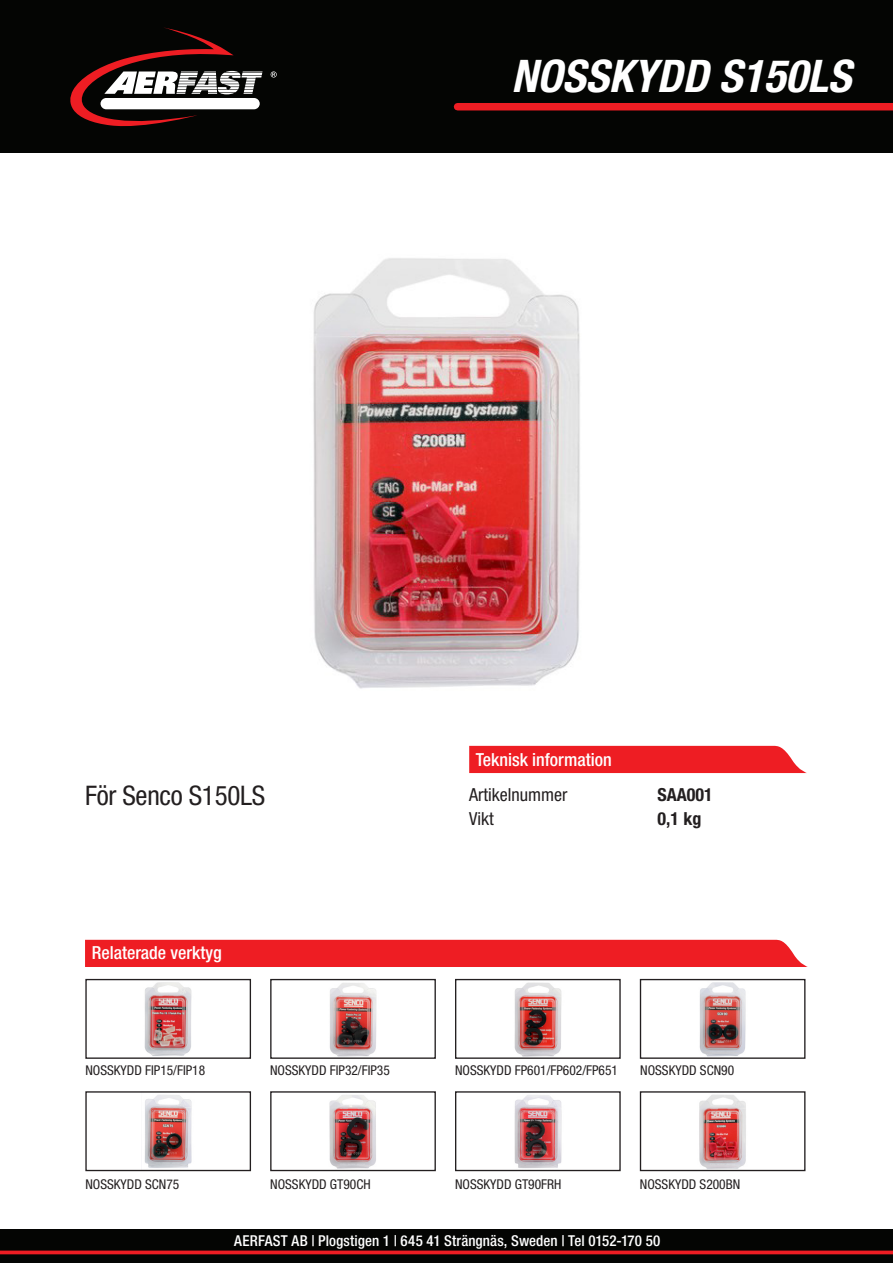
<style>
.page{position:relative;width:893px;height:1263px;background:#fff}
.page>*{position:absolute;margin:0;border:0;box-sizing:border-box;transform-origin:0 0}
.t1{font:italic 700 condensed 45px "Helvetica Neue";color:#fff}
.t2{font:condensed 27px "Helvetica Neue";letter-spacing:-.01em;color:#231f20}
.TechInfoHeader{font:500 condensed 18px "Helvetica Neue";color:#fff}
.t3{font:condensed 18px "Helvetica Neue";color:#231f20}
.t4{font:700 condensed 18px "Helvetica Neue";color:#231f20}
.t5{font:500 condensed 15px "Helvetica Neue";letter-spacing:.005em;color:#fff}
.t6{font:condensed 13.5px "Helvetica Neue";color:#231f20}
</style>
<div class="page">
<div style="left:0;top:1229px;width:893px;height:34px;background:#040503"></div>
<div style="left:0;top:0;width:893px;height:153px;background:#040503"></div>
<svg style="left:70px;top:27px;width:193px;height:100px"></svg>
<div style="left:101px;top:98px;width:159px;height:11px;background:#fff;border-radius:6px"></div>
<svg style="left:271px;top:71px;width:6px;height:7px"></svg>
<div style="left:458px;top:103px;width:435px;height:7px;background:#ee1d23"></div>
<svg style="left:0;top:1250px;width:893px;height:4px;background:#cb191e"></svg>
<img style="left:313px;top:258px;width:267px;height:431px">
<div style="left:469px;top:746px;width:338px;height:27px;background:#ee1d23"></div>
<div style="left:85px;top:940px;width:723px;height:27px;background:#ee1d23"></div>
<img style="left:144px;top:982px;width:48px;height:74px">
<div style="left:85px;top:979px;width:166px;height:80px;border:1px solid #231f20"></div>
<img style="left:514px;top:982px;width:48px;height:75px">
<div style="left:455px;top:979px;width:166px;height:80px;border:1px solid #231f20"></div>
<img style="left:144px;top:1095px;width:48px;height:73px">
<div style="left:85px;top:1091px;width:166px;height:80px;border:1px solid #231f20"></div>
<img style="left:329px;top:1095px;width:47px;height:74px">
<div style="left:270px;top:1091px;width:166px;height:80px;border:1px solid #231f20"></div>
<img style="left:514px;top:1095px;width:48px;height:73px">
<div style="left:455px;top:1091px;width:166px;height:80px;border:1px solid #231f20"></div>
<img style="left:699px;top:1094px;width:47px;height:75px">
<div style="left:640px;top:1091px;width:165px;height:80px;border:1px solid #231f20"></div>
<img style="left:330px;top:983px;width:47px;height:74px">
<div style="left:270px;top:979px;width:166px;height:80px;border:1px solid #231f20"></div>
<img style="left:699px;top:982px;width:47px;height:75px">
<div style="left:640px;top:979px;width:165px;height:80px;border:1px solid #231f20"></div>
<h1 class="t1" style="left:511px;top:49px;width:341px">NOSSKYDD S150LS</h1>
<p class="TechInfoHeader" style="left:476px;top:748px;width:138px">Teknisk information</p>
<p class="t2" style="left:85px;top:779px;width:182px">För Senco S150LS</p>
<p class="t3" style="left:469px;top:784px;width:100px">Artikelnummer</p>
<p class="t4" style="left:657px;top:783px;width:57px">SAA001</p>
<p class="t3" style="left:469px;top:808px;width:26px">Vikt</p>
<p class="t4" style="left:657px;top:807px;width:45px">0,1 kg</p>
<p class="TechInfoHeader" style="left:92px;top:942px;width:132px">Relaterade verktyg</p>
<p class="t6" style="left:85px;top:1062px;width:121px">NOSSKYDD FIP15/FIP18</p>
<p class="t6" style="left:455px;top:1062px;width:165px">NOSSKYDD FP601/FP602/FP651</p>
<p class="t6" style="left:270px;top:1062px;width:121px">NOSSKYDD FIP32/FIP35</p>
<p class="t6" style="left:640px;top:1062px;width:95px">NOSSKYDD SCN90</p>
<p class="t6" style="left:85px;top:1176px;width:95px">NOSSKYDD SCN75</p>
<p class="t6" style="left:270px;top:1176px;width:102px">NOSSKYDD GT90CH</p>
<p class="t6" style="left:455px;top:1176px;width:108px">NOSSKYDD GT90FRH</p>
<p class="t6" style="left:640px;top:1176px;width:102px">NOSSKYDD S200BN</p>
<p class="t5" style="left:234px;top:1231px;width:428px">AERFAST AB | Plogstigen 1 | 645 41 Strängnäs, Sweden | Tel 0152-170 50</p>
</div>
